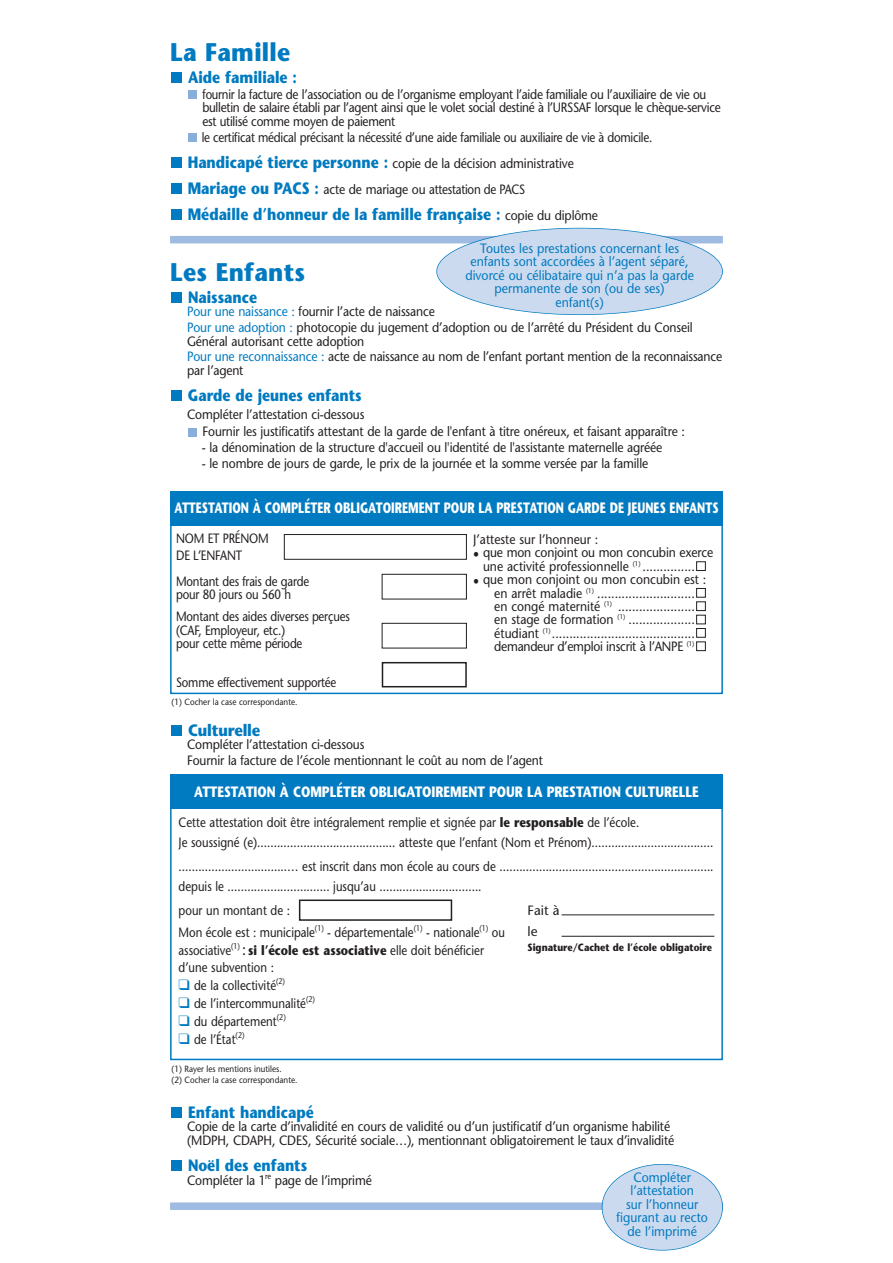
<style>
.page{position:relative;width:893px;height:1263px;background:#fff}
.page>*{position:absolute;margin:0;border:0;box-sizing:border-box;transform-origin:0 0}
.t1{font:700 25.5px "Stone Sans";letter-spacing:.01em;color:#007ac0;scale:.9 1}
.t2{font:700 16.5px "Stone Sans";color:#007ac0;scale:.85 1}
.t3{font:700 16.5px "Stone Sans";color:#007ac0;scale:.9 1}
.t4{font:700 15px "Stone Sans";color:#fff;scale:.73 1}
.t5{font:700 15px "Stone Sans";color:#fff;scale:.8 1}
.t6{font:700 15px "Stone Sans";color:#fff;scale:.85 1}
.t7{font:13.5px/13.4px "Stone Sans";letter-spacing:-.01em;color:#231f20;scale:.9 1}
.t8{font:13.5px/13.5px "Stone Sans";letter-spacing:-.01em;color:#231f20;scale:.85 1}
.t9{font:13.5px/13.5px "Stone Sans";color:#007ac0;text-align:center;scale:.91 1}
.t10{font:13.5px/26.2px "Stone Sans";letter-spacing:-.01em;color:#231f20;scale:.86 1}
.t11{font:13.5px/21.5px "Stone Sans";letter-spacing:-.01em;color:#231f20}
.t12{font:700 10.5px "Stone Sans";color:#231f20;scale:.87 1}
.t13{font:9px/10.8px "Stone Sans";color:#231f20;scale:.9 1}
.s1{font-weight:700;font-size:16.5px;color:#007ac0}
.s2{font-weight:400;font-size:13.5px;color:#231f20}
.s3{color:#007ac0}
.s4{font-weight:700}
.s5{font-size:16.5px}
</style>
<div class="page">
<div style="left:170px;top:236px;width:553px;height:7px;background:#9fbbe1"></div>
<div style="left:189px;top:428px;width:8px;height:8px;background:#88aedb"></div>
<div style="left:172px;top:390px;width:10px;height:11px;background:#007ac0"></div>
<div style="left:172px;top:292px;width:10px;height:11px;background:#007ac0"></div>
<div style="left:172px;top:210px;width:10px;height:10px;background:#007ac0"></div>
<div style="left:172px;top:183px;width:10px;height:11px;background:#007ac0"></div>
<div style="left:172px;top:157px;width:10px;height:11px;background:#007ac0"></div>
<div style="left:189px;top:133px;width:8px;height:9px;background:#88aedb"></div>
<div style="left:189px;top:90px;width:8px;height:9px;background:#88aedb"></div>
<div style="left:172px;top:73px;width:10px;height:10px;background:#007ac0"></div>
<div style="left:170px;top:1202px;width:553px;height:8px;background:#9fbbe1"></div>
<div style="left:172px;top:1160px;width:10px;height:11px;background:#007ac0"></div>
<div style="left:172px;top:1107px;width:10px;height:11px;background:#007ac0"></div>
<div style="left:170px;top:501px;width:553px;height:193px;border:2px solid #007ac0"></div>
<div style="left:284px;top:534px;width:183px;height:26px;border:1px solid #231f20"></div>
<div style="left:382px;top:662px;width:85px;height:25px;border:2px solid #231f20"></div>
<div style="left:382px;top:623px;width:85px;height:25px;border:1px solid #231f20"></div>
<div style="left:382px;top:574px;width:85px;height:25px;border:1px solid #231f20"></div>
<div style="left:170px;top:775px;width:553px;height:285px;border:2px solid #007ac0"></div>
<div style="left:170px;top:774px;width:553px;height:34px;background:#007ac0"></div>
<div style="left:170px;top:491px;width:553px;height:34px;background:#007ac0"></div>
<div style="left:299px;top:899px;width:153px;height:22px;border:2px solid #231f20"></div>
<hr style="left:562px;top:914px;width:152px;height:1px;background:#231f20">
<hr style="left:562px;top:936px;width:152px;height:1px;background:#231f20">
<div style="left:696px;top:561px;width:10px;height:10px;border:1px solid #231f20"></div>
<div style="left:696px;top:641px;width:10px;height:10px;border:1px solid #231f20"></div>
<div style="left:696px;top:628px;width:10px;height:9px;border:1px solid #231f20"></div>
<div style="left:696px;top:615px;width:10px;height:9px;border:1px solid #231f20"></div>
<div style="left:696px;top:601px;width:10px;height:10px;border:1px solid #231f20"></div>
<div style="left:696px;top:588px;width:10px;height:9px;border:1px solid #231f20"></div>
<div style="left:172px;top:725px;width:10px;height:11px;background:#007ac0"></div>
<div style="left:437px;top:229px;width:285px;height:85px;background:#ccdaef;border-radius:50%"></div>
<div style="left:436px;top:228px;width:287px;height:87px;border:2px solid #007ac0;border-radius:50%"></div>
<div style="left:602px;top:1165px;width:120px;height:85px;background:#ccdaef;border-radius:50%"></div>
<div style="left:602px;top:1164px;width:121px;height:86px;border:2px solid #007ac0;border-radius:50%"></div>
<h1 class="t1" style="left:170px;top:43px;width:135px">La Famille</h1>
<p class="t2" style="left:188px;top:71px;width:129px">Aide familiale :</p>
<p class="t8" style="left:202px;top:89px;width:611px">fournir la facture de l’association ou de l’organisme employant l’aide familiale ou l’auxiliaire de vie ou bulletin de salaire établi par l’agent ainsi que le volet social destiné à l’URSSAF lorsque le chèque-service est utilisé comme moyen de paiement</p>
<p class="t10" style="left:188px;top:125px;width:542px;text-indent:14px">le certificat médical précisant la nécessité d’une aide familiale ou auxiliaire de vie à domicile.<br><span class="s1">Handicapé tierce personne :</span> copie de la décision administrative<br><span class="s1">Mariage ou PACS :</span> acte de mariage ou attestation de PACS</p>
<p class="t2" style="left:188px;top:208px;width:484px">Médaille d’honneur de la famille française : <span class="s2">copie du diplôme</span></p>
<h1 class="t1" style="left:170px;top:262px;width:152px">Les Enfants</h1>
<p class="t2" style="left:188px;top:291px;width:83px">Naissance</p>
<p class="t7" style="left:187px;top:305px;width:563px;line-height:15.6px"><span class="s3">Pour une naissance :</span> fournir l’acte de naissance<br><span class="s3">Pour une adoption :</span> photocopie du jugement d’adoption ou de l’arrêté du Président du Conseil</p>
<p class="t7" style="left:187px;top:334px;width:596px;line-height:15.6px">Général autorisant cette adoption<br><span class="s3">Pour une reconnaissance :</span> acte de naissance au nom de l’enfant portant mention de la reconnaissance</p>
<p class="t7" style="left:187px;top:365px;width:64px">par l’agent</p>
<p class="t2" style="left:188px;top:389px;width:206px">Garde de jeunes enfants</p>
<p class="t7" style="left:203px;top:407px;width:538px;line-height:17.7px;text-indent:-15px">Compléter l’attestation ci-dessous<br>Fournir les justificatifs attestant de la garde de l'enfant à titre onéreux, et faisant apparaître :</p>
<p class="t7" style="left:202px;top:442px;width:513px">- la dénomination de la structure d'accueil ou l'identité de l'assistante maternelle agréée</p>
<p class="t7" style="left:202px;top:458px;width:497px">- le nombre de jours de garde, le prix de la journée et la somme versée par la famille</p>
<p class="t9" style="left:465px;top:243px;width:253px">Toutes les prestations concernant les enfants sont accordées à l’agent séparé, divorcé ou célibataire qui n’a pas la garde permanente de son (ou de ses)<br>enfant(s)</p>
<p class="t4" style="left:175px;top:502px;width:747px">ATTESTATION À COMPLÉTER OBLIGATOIREMENT POUR LA PRESTATION GARDE DE JEUNES ENFANTS</p>
<p class="t6" style="left:235px;top:508px;width:499px">ATTESTATION À COMPLÉTER POUR LA GARDE DE JEUNES ENFANTS</p>
<p class="t8" style="left:176px;top:531px;width:111px;line-height:17.1px">NOM ET PRÉNOM<br>DE L’ENFANT</p>
<p class="t8" style="left:176px;top:576px;width:158px">Montant des frais de garde pour 80 jours ou 560 h</p>
<p class="t8" style="left:176px;top:611px;width:206px">Montant des aides diverses perçues (CAF, Employeur, etc.)<br>pour cette même période</p>
<p class="t8" style="left:176px;top:677px;width:190px">Somme effectivement supportée</p>
<p class="t13" style="left:172px;top:697px;width:141px">(1) Cocher la case correspondante.</p>
<p class="t7" style="left:473px;top:534px;width:141px">J’atteste sur l’honneur :</p>
<p class="t7" style="left:483px;top:547px;width:257px;text-indent:-10px">• que mon conjoint ou mon concubin exerce une activité professionnelle <sup>(1)</sup> ...............</p>
<p class="t7" style="left:494px;top:574px;width:237px;text-indent:-21px">• que mon conjoint ou mon concubin est : en arrêt maladie <sup>(1)</sup> ............................ en congé maternité <sup>(1)</sup> ...................... en stage de formation <sup>(1)</sup> ................... étudiant <sup>(1)</sup> ......................................... demandeur d’emploi inscrit à l’ANPE <sup>(1)</sup></p>
<p class="t3" style="left:188px;top:724px;width:82px">Culturelle</p>
<p class="t7" style="left:187px;top:738px;width:397px;line-height:15.6px">Compléter l’attestation ci-dessous<br>Fournir la facture de l’école mentionnant le coût au nom de l’agent</p>
<p class="t5" style="left:194px;top:786px;width:632px">ATTESTATION À COMPLÉTER OBLIGATOIREMENT POUR LA PRESTATION CULTURELLE</p>
<p class="t8" style="left:179px;top:813px;width:631px;line-height:20px">Cette attestation doit être intégralement remplie et signée par <span class="s4">le responsable</span> de l’école.<br>Je soussigné (e).......................................... atteste que l’enfant (Nom et Prénom).....................................</p>
<p class="t8" style="left:179px;top:857px;width:631px;line-height:20px">.................................… est inscrit dans mon école au cours de ................................................................. depuis le ............................... jusqu’au ...............................</p>
<p class="t8" style="left:179px;top:900px;width:385px;line-height:22px">pour un montant de :<br>Mon école est : municipale<sup>(1)</sup> - départementale<sup>(1)</sup> - nationale<sup>(1)</sup> ou</p>
<p class="t8" style="left:179px;top:942px;width:361px;line-height:17.7px">associative<sup>(1)</sup> <span class="s5">:</span> <span class="s4">si l’école est associative</span> elle doit bénéficier d’une subvention :</p>
<p class="t8" style="left:179px;top:980px;width:127px"><span class="s3">❑</span> de la collectivité<sup>(2)</sup></p>
<p class="t8" style="left:179px;top:998px;width:162px"><span class="s3">❑</span> de l’intercommunalité<sup>(2)</sup></p>
<p class="t8" style="left:179px;top:1016px;width:128px"><span class="s3">❑</span> du département<sup>(2)</sup></p>
<p class="t8" style="left:179px;top:1034px;width:79px"><span class="s3">❑</span> de l’État<sup>(2)</sup></p>
<p class="t11" style="left:528px;top:900px;width:34px">Fait à le</p>
<p class="t12" style="left:528px;top:943px;width:213px">Signature/Cachet de l’école obligatoire</p>
<p class="t13" style="left:172px;top:1064px;width:141px">(1) Rayer les mentions inutiles.<br>(2) Cocher la case correspondante.</p>
<p class="t2" style="left:188px;top:1106px;width:149px">Enfant handicapé</p>
<p class="t7" style="left:187px;top:1121px;width:543px">Copie de la carte d’invalidité en cours de validité ou d’un justificatif d’un organisme habilité (MDPH, CDAPH, CDES, Sécurité sociale…), mentionnant obligatoirement le taux d’invalidité</p>
<p class="t2" style="left:188px;top:1159px;width:142px">Noël des enfants</p>
<p class="t7" style="left:187px;top:1175px;width:207px">Compléter la 1<sup>re</sup> page de l’imprimé</p>
<p class="t9" style="left:617px;top:1172px;width:102px">Compléter l’attestation<br>sur l’honneur figurant au recto de l’imprimé</p>
</div>
